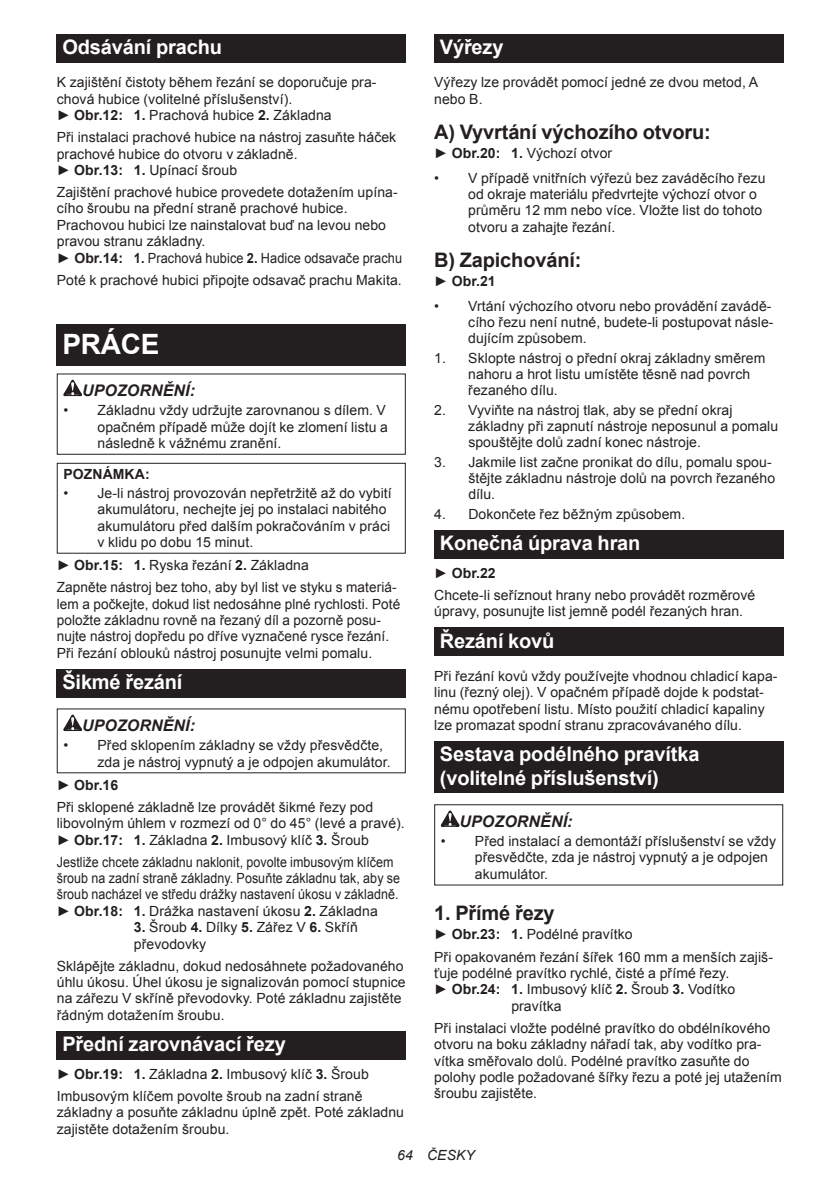
<style>
.page{position:relative;width:840px;height:1191px;background:#fff}
.page>*{position:absolute;margin:0;border:0;box-sizing:border-box;transform-origin:0 0}
.t1{font:700 28px "Arial";letter-spacing:-.01em;color:#fff}
.t2{font:700 20px/23.4px "Arial";letter-spacing:-.01em;color:#fff}
.t3{font:700 20px "Arial";letter-spacing:-.01em;color:#231f20}
.t4{font:italic 700 16px "Arial";letter-spacing:.005em;color:#231f20}
.t5{font:14px/16.4px "Arial";letter-spacing:.005em;color:#231f20}
.t6{font:14px/16.4px "Arial";letter-spacing:.005em;color:#231f20;scale:.89 1}
.t7{font:700 14px "Arial";letter-spacing:.005em;color:#231f20}
.t8{font:italic 14px "Arial";letter-spacing:.005em;color:#231f20}
.s1{font-weight:700}
.s2{font-weight:400}
</style>
<div class="page">
<div style="left:57px;top:34px;width:348px;height:29px;background:#231f20"></div>
<div style="left:57px;top:324px;width:348px;height:41px;background:#231f20"></div>
<svg style="left:63px;top:380px;width:19px;height:16px"></svg>
<div style="left:57px;top:373px;width:348px;height:82px;border:1px solid #231f20"></div>
<div style="left:57px;top:463px;width:348px;height:91px;border:1px solid #231f20"></div>
<div style="left:57px;top:669px;width:348px;height:28px;background:#231f20"></div>
<svg style="left:63px;top:714px;width:19px;height:17px"></svg>
<div style="left:57px;top:1031px;width:348px;height:28px;background:#231f20"></div>
<div style="left:434px;top:34px;width:348px;height:29px;background:#231f20"></div>
<div style="left:434px;top:530px;width:348px;height:28px;background:#231f20"></div>
<div style="left:434px;top:627px;width:348px;height:29px;background:#231f20"></div>
<div style="left:434px;top:741px;width:348px;height:52px;background:#231f20"></div>
<svg style="left:440px;top:810px;width:19px;height:17px"></svg>
<div style="left:434px;top:804px;width:348px;height:81px;border:1px solid #231f20"></div>
<h2 class="t2" style="left:62px;top:36px;width:161px">Odsávání prachu</h2>
<p class="t5" style="left:57px;top:74px;width:321px">K zajištění čistoty během řezání se doporučuje pra&shy;chová hubice (volitelné příslušenství).<br>► <span class="s1">Obr.12: 1.</span> Prachová hubice <span class="s1">2.</span> Základna</p>
<p class="t5" style="left:57px;top:129px;width:341px">Při instalaci prachové hubice na nástroj zasuňte háček prachové hubice do otvoru v základně.<br>► <span class="s1">Obr.13: 1.</span> Upínací šroub</p>
<p class="t5" style="left:57px;top:184px;width:346px">Zajištění prachové hubice provedete dotažením upína&shy;cího šroubu na přední straně prachové hubice.<br>Prachovou hubici lze nainstalovat buď na levou nebo pravou stranu základny.<br>► <span class="s1">Obr.14: 1.</span> Prachová hubice <span class="s1">2.</span> Hadice odsavače prachu</p>
<p class="t5" style="left:57px;top:272px;width:346px">Poté k prachové hubici připojte odsavač prachu Makita.</p>
<h1 class="t1" style="left:62px;top:325px;width:99px">PRÁCE</h1>
<p class="t4" style="left:82px;top:380px;width:114px">UPOZORNĚNÍ:</p>
<p class="t5" style="left:97px;top:402px;width:292px;text-indent:-34px">• Základnu vždy udržujte zarovnanou s dílem. V opačném případě může dojít ke zlomení listu a následně k vážnému zranění.</p>
<p class="t7" style="left:63px;top:464px;width:88px">POZNÁMKA:</p>
<p class="t5" style="left:97px;top:485px;width:295px;text-indent:-34px">• Je-li nástroj provozován nepřetržitě až do vybití akumulátoru, nechejte jej po instalaci nabitého akumulátoru před dalším pokračováním v práci v klidu po dobu 15 minut.</p>
<p class="t5" style="left:57px;top:554px;width:341px;line-height:22px">► <span class="s1">Obr.15: 1.</span> Ryska řezání <span class="s1">2.</span> Základna<br>Zapněte nástroj bez toho, aby byl list ve styku s materiá-</p>
<p class="t5" style="left:57px;top:595px;width:345px">lem a počkejte, dokud list nedosáhne plné rychlosti. Poté položte základnu rovně na řezaný díl a pozorně posu&shy;nujte nástroj dopředu po dříve vyznačené rysce řezání.<br>Při řezání oblouků nástroj posunujte velmi pomalu.</p>
<h2 class="t2" style="left:62px;top:671px;width:121px">Šikmé řezání</h2>
<p class="t4" style="left:82px;top:714px;width:114px">UPOZORNĚNÍ:</p>
<p class="t5" style="left:97px;top:737px;width:294px;text-indent:-34px">• Před sklopením základny se vždy přesvědčte, zda je nástroj vypnutý a je odpojen akumulátor.</p>
<p class="t5" style="left:57px;top:774px;width:318px;line-height:22px">► <span class="s1">Obr.16<br></span>Při sklopené základně lze provádět šikmé řezy pod</p>
<p class="t5" style="left:57px;top:815px;width:349px">libovolným úhlem v rozmezí od 0° do 45° (levé a pravé). ► <span class="s1">Obr.17: 1.</span> Základna <span class="s1">2.</span> Imbusový klíč <span class="s1">3.</span> Šroub</p>
<p class="t6" style="left:57px;top:853px;width:387px">Jestliže chcete základnu naklonit, povolte imbusovým klíčem šroub na zadní straně základny. Posuňte základnu tak, aby se šroub nacházel ve středu drážky nastavení úkosu v základně. ► <span class="s1">Obr.18: 1.</span> Drážka nastavení úkosu <span class="s1">2.</span> Základna</p>
<p class="t5" style="left:134px;top:919px;width:225px"><span class="s1">3.</span> Šroub <span class="s1">4.</span> Dílky <span class="s1">5.</span> Zářez V <span class="s1">6.</span> Skříň převodovky</p>
<p class="t5" style="left:57px;top:957px;width:350px">Sklápějte základnu, dokud nedosáhnete požadovaného úhlu úkosu. Úhel úkosu je signalizován pomocí stupnice na zářezu V skříně převodovky. Poté základnu zajistěte řádným dotažením šroubu.</p>
<h2 class="t2" style="left:62px;top:1033px;width:225px">Přední zarovnávací řezy</h2>
<p class="t5" style="left:57px;top:1063px;width:313px;line-height:22px">► <span class="s1">Obr.19: 1.</span> Základna <span class="s1">2.</span> Imbusový klíč <span class="s1">3.</span> Šroub<br>Imbusovým klíčem povolte šroub na zadní straně</p>
<p class="t5" style="left:57px;top:1104px;width:348px">základny a posuňte základnu úplně zpět. Poté základnu zajistěte dotažením šroubu.</p>
<h2 class="t2" style="left:439px;top:36px;width:65px">Výřezy</h2>
<p class="t5" style="left:434px;top:74px;width:325px">Výřezy lze provádět pomocí jedné ze dvou metod, A nebo B.</p>
<h2 class="t3" style="left:434px;top:118px;width:278px">A) Vyvrtání výchozího otvoru:</h2>
<p class="t5" style="left:434px;top:145px;width:179px">► <span class="s1">Obr.20: 1.</span> Výchozí otvor</p>
<p class="t5" style="left:468px;top:170px;width:298px;text-indent:-34px">• V případě vnitřních výřezů bez zaváděcího řezu od okraje materiálu předvrtejte výchozí otvor o průměru 12 mm nebo více. Vložte list do tohoto otvoru a zahajte řezání.</p>
<h2 class="t3" style="left:434px;top:246px;width:149px">B) Zapichování:</h2>
<p class="t7" style="left:434px;top:271px;width:63px"><span class="s2">►</span> Obr.21</p>
<p class="t5" style="left:468px;top:298px;width:306px;text-indent:-34px">• Vrtání výchozího otvoru nebo provádění zavádě&shy;cího řezu není nutné, budete-li postupovat násle&shy;dujícím způsobem.</p>
<p class="t5" style="left:468px;top:350px;width:298px;text-indent:-34px">1. Sklopte nástroj o přední okraj základny směrem nahoru a hrot listu umístěte těsně nad povrch řezaného dílu.</p>
<p class="t5" style="left:468px;top:402px;width:311px;text-indent:-34px">2. Vyviňte na nástroj tlak, aby se přední okraj základny při zapnutí nástroje neposunul a pomalu spouštějte dolů zadní konec nástroje.</p>
<p class="t5" style="left:468px;top:454px;width:308px;text-indent:-34px">3. Jakmile list začne pronikat do dílu, pomalu spou&shy;štějte základnu nástroje dolů na povrch řezaného dílu.</p>
<p class="t5" style="left:434px;top:505px;width:252px">4. Dokončete řez běžným způsobem.</p>
<h2 class="t2" style="left:439px;top:532px;width:202px">Konečná úprava hran</h2>
<p class="t5" style="left:434px;top:562px;width:322px;line-height:22px">► <span class="s1">Obr.22<br></span>Chcete-li seříznout hrany nebo provádět rozměrové</p>
<p class="t5" style="left:434px;top:603px;width:310px">úpravy, posunujte list jemně podél řezaných hran.</p>
<h2 class="t2" style="left:439px;top:629px;width:116px">Řezání kovů</h2>
<p class="t5" style="left:434px;top:668px;width:345px">Při řezání kovů vždy používejte vhodnou chladicí kapa&shy;linu (řezný olej). V opačném případě dojde k podstat&shy;nému opotřebení listu. Místo použití chladicí kapaliny lze promazat spodní stranu zpracovávaného dílu.</p>
<h2 class="t2" style="left:439px;top:743px;width:261px">Sestava podélného pravítka (volitelné příslušenství)</h2>
<p class="t4" style="left:459px;top:810px;width:114px">UPOZORNĚNÍ:</p>
<p class="t5" style="left:474px;top:833px;width:302px;text-indent:-34px">• Před instalací a demontáží příslušenství se vždy přesvědčte, zda je nástroj vypnutý a je odpojen akumulátor.</p>
<h2 class="t3" style="left:434px;top:900px;width:122px">1. Přímé řezy</h2>
<p class="t5" style="left:434px;top:923px;width:340px;line-height:22px">► <span class="s1">Obr.23: 1.</span> Podélné pravítko<br>Při opakovaném řezání šířek 160 mm a menších zajiš-</p>
<p class="t5" style="left:434px;top:965px;width:296px">ťuje podélné pravítko rychlé, čisté a přímé řezy.</p>
<p class="t5" style="left:434px;top:981px;width:302px">► <span class="s1">Obr.24: 1.</span> Imbusový klíč <span class="s1">2.</span> Šroub <span class="s1">3.</span> Vodítko</p>
<p class="t5" style="left:511px;top:997px;width:52px">pravítka</p>
<p class="t5" style="left:434px;top:1019px;width:349px">Při instalaci vložte podélné pravítko do obdélníkového otvoru na boku základny nářadí tak, aby vodítko pra&shy;vítka směřovalo dolů. Podélné pravítko zasuňte do polohy podle požadované šířky řezu a poté jej utažením šroubu zajistěte.</p>
<p class="t8" style="left:397px;top:1146px;width:79px">64 ČESKY</p>
</div>
